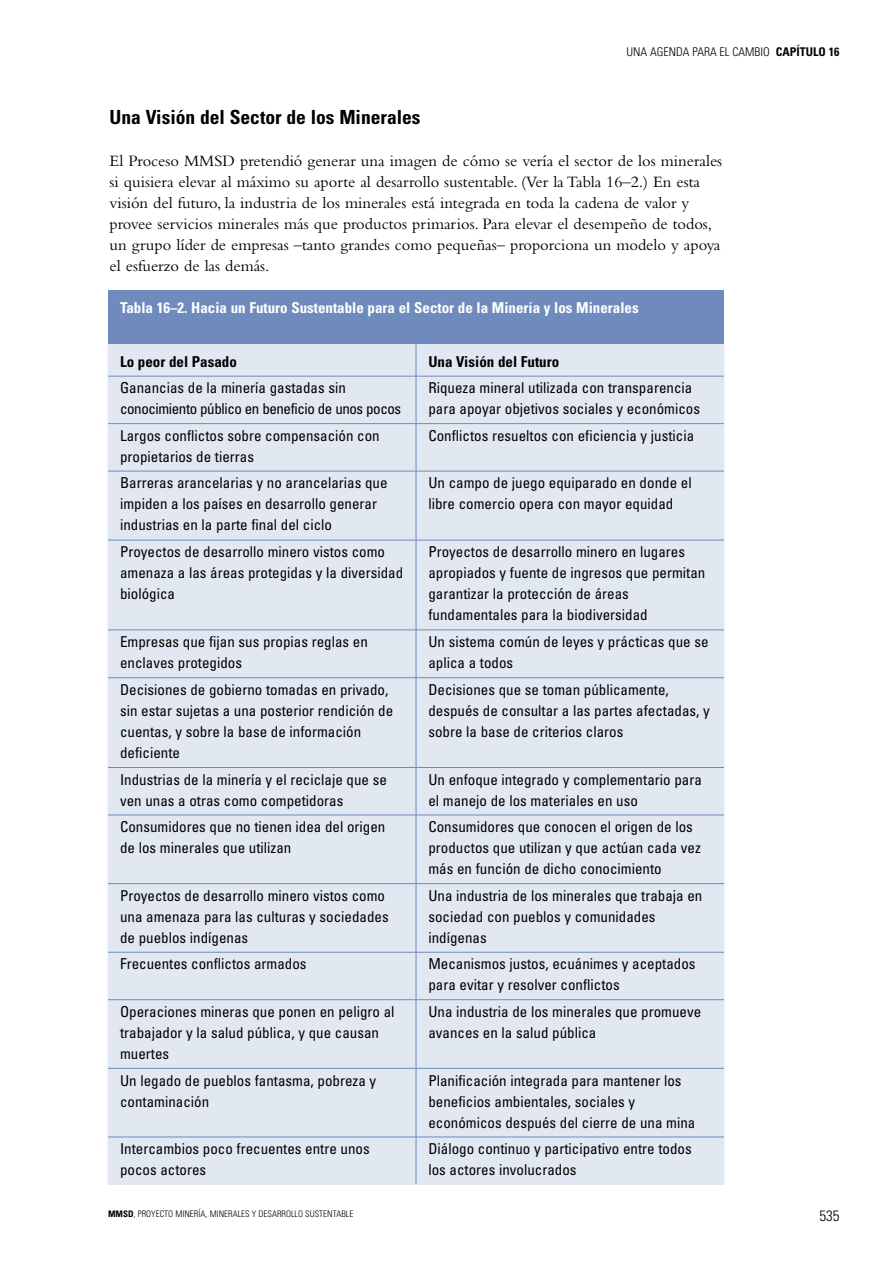
<style>
.page{position:relative;width:893px;height:1262px;background:#fff}
.page>*{position:absolute;margin:0;border:0;box-sizing:border-box;transform-origin:0 0}
.t1{font:700 condensed 19.5px "Univers";color:#000}
.t2{font:16.5px/21px "Bembo";color:#000}
.t3{font:condensed 15px/21px "Univers";color:#000}
.t4{font:condensed 15px/21px "Univers";letter-spacing:-.025em;color:#000}
.t5{font:700 condensed 15px "Univers";color:#fff}
.t6{font:700 condensed 15px "Univers";color:#000}
.t7{font:300 condensed 15px "Univers";color:#000}
.t8{font:300 condensed 12px "Univers";color:#000}
.t9{font:300 condensed 9px "Univers";color:#000}
.s1{font-weight:700}
</style>
<div class="page">
<div style="left:108px;top:344px;width:308px;height:32px;background:#e2e8f2"></div>
<div style="left:416px;top:344px;width:308px;height:32px;background:#e2e8f2"></div>
<div style="left:108px;top:376px;width:308px;height:47px;background:#e2e8f2"></div>
<div style="left:416px;top:376px;width:308px;height:47px;background:#e2e8f2"></div>
<div style="left:108px;top:423px;width:308px;height:48px;background:#e2e8f2"></div>
<div style="left:416px;top:423px;width:308px;height:48px;background:#e2e8f2"></div>
<div style="left:108px;top:471px;width:308px;height:69px;background:#e2e8f2"></div>
<div style="left:416px;top:471px;width:308px;height:69px;background:#e2e8f2"></div>
<div style="left:108px;top:540px;width:308px;height:90px;background:#e2e8f2"></div>
<div style="left:416px;top:540px;width:308px;height:90px;background:#e2e8f2"></div>
<div style="left:108px;top:630px;width:308px;height:47px;background:#e2e8f2"></div>
<div style="left:416px;top:630px;width:308px;height:47px;background:#e2e8f2"></div>
<div style="left:108px;top:677px;width:308px;height:90px;background:#e2e8f2"></div>
<div style="left:416px;top:677px;width:308px;height:90px;background:#e2e8f2"></div>
<div style="left:108px;top:767px;width:308px;height:48px;background:#e2e8f2"></div>
<div style="left:416px;top:767px;width:308px;height:48px;background:#e2e8f2"></div>
<div style="left:108px;top:815px;width:308px;height:68px;background:#e2e8f2"></div>
<div style="left:416px;top:815px;width:308px;height:68px;background:#e2e8f2"></div>
<div style="left:108px;top:883px;width:308px;height:69px;background:#e2e8f2"></div>
<div style="left:416px;top:883px;width:308px;height:69px;background:#e2e8f2"></div>
<div style="left:108px;top:952px;width:308px;height:47px;background:#e2e8f2"></div>
<div style="left:416px;top:952px;width:308px;height:47px;background:#e2e8f2"></div>
<div style="left:108px;top:999px;width:308px;height:69px;background:#e2e8f2"></div>
<div style="left:416px;top:999px;width:308px;height:69px;background:#e2e8f2"></div>
<div style="left:108px;top:1068px;width:308px;height:69px;background:#e2e8f2"></div>
<div style="left:416px;top:1068px;width:308px;height:69px;background:#e2e8f2"></div>
<div style="left:108px;top:1137px;width:308px;height:47px;background:#e2e8f2"></div>
<div style="left:416px;top:1137px;width:308px;height:47px;background:#e2e8f2"></div>
<hr style="left:415px;top:344px;width:1px;height:840px;background:#6f8bbd">
<hr style="left:108px;top:376px;width:616px;height:1px;background:#6f8bbd">
<hr style="left:108px;top:423px;width:616px;height:1px;background:#6f8bbd">
<hr style="left:108px;top:471px;width:616px;height:1px;background:#6f8bbd">
<hr style="left:108px;top:540px;width:616px;height:1px;background:#6f8bbd">
<hr style="left:108px;top:629px;width:616px;height:1px;background:#6f8bbd">
<hr style="left:108px;top:677px;width:616px;height:1px;background:#6f8bbd">
<hr style="left:108px;top:767px;width:616px;height:1px;background:#6f8bbd">
<hr style="left:108px;top:814px;width:616px;height:1px;background:#6f8bbd">
<hr style="left:108px;top:883px;width:616px;height:1px;background:#6f8bbd">
<hr style="left:108px;top:951px;width:616px;height:1px;background:#6f8bbd">
<hr style="left:108px;top:999px;width:616px;height:1px;background:#6f8bbd">
<hr style="left:108px;top:1068px;width:616px;height:1px;background:#6f8bbd">
<hr style="left:108px;top:1136px;width:616px;height:1px;background:#6f8bbd">
<hr style="left:108px;top:1183px;width:616px;height:1px;background:#e2e8f2">
<div style="left:108px;top:290px;width:616px;height:54px;background:#6f8bbd"></div>
<p class="t8" style="left:626px;top:47px;width:214px">UNA AGENDA PARA EL CAMBIO <span class="s1">CAPÍTULO 16</span></p>
<h1 class="t1" style="left:110px;top:109px;width:312px">Una Visión del Sector de los Minerales</h1>
<p class="t2" style="left:110px;top:151px;width:614px">El Proceso MMSD pretendió generar una imagen de cómo se vería el sector de los minerales si quisiera elevar al máximo su aporte al desarrollo sustentable. (Ver la Tabla 16–2.) En esta visión del futuro, la industria de los minerales está integrada en toda la cadena de valor y provee servicios minerales más que productos primarios. Para elevar el desempeño de todos, un grupo líder de empresas –tanto grandes como pequeñas– proporciona un modelo y apoya el esfuerzo de las demás.</p>
<p class="t5" style="left:120px;top:302px;width:520px">Tabla 16–2. Hacia un Futuro Sustentable para el Sector de la Minería y los Minerales</p>
<p class="t6" style="left:120px;top:356px;width:118px">Lo peor del Pasado</p>
<p class="t6" style="left:428px;top:356px;width:132px">Una Visión del Futuro</p>
<p class="t4" style="left:120px;top:379px;width:283px">Ganancias de la minería gastadas sin conocimiento público en beneficio de unos pocos</p>
<p class="t3" style="left:428px;top:379px;width:273px">Riqueza mineral utilizada con transparencia para apoyar objetivos sociales y económicos</p>
<p class="t3" style="left:120px;top:426px;width:261px">Largos conflictos sobre compensación con propietarios de tierras</p>
<p class="t3" style="left:428px;top:426px;width:267px">Conflictos resueltos con eficiencia y justicia</p>
<p class="t3" style="left:120px;top:474px;width:269px">Barreras arancelarias y no arancelarias que impiden a los países en desarrollo generar industrias en la parte final del ciclo</p>
<p class="t3" style="left:428px;top:474px;width:265px">Un campo de juego equiparado en donde el libre comercio opera con mayor equidad</p>
<p class="t3" style="left:120px;top:543px;width:285px">Proyectos de desarrollo minero vistos como amenaza a las áreas protegidas y la diversidad biológica</p>
<p class="t3" style="left:428px;top:543px;width:278px">Proyectos de desarrollo minero en lugares apropiados y fuente de ingresos que permitan garantizar la protección de áreas fundamentales para la biodiversidad</p>
<p class="t3" style="left:120px;top:632px;width:249px">Empresas que fijan sus propias reglas en enclaves protegidos</p>
<p class="t3" style="left:428px;top:632px;width:282px">Un sistema común de leyes y prácticas que se aplica a todos</p>
<p class="t3" style="left:120px;top:680px;width:275px">Decisiones de gobierno tomadas en privado, sin estar sujetas a una posterior rendición de cuentas, y sobre la base de información deficiente</p>
<p class="t3" style="left:428px;top:680px;width:283px">Decisiones que se toman públicamente, después de consultar a las partes afectadas, y sobre la base de criterios claros</p>
<p class="t3" style="left:120px;top:770px;width:268px">Industrias de la minería y el reciclaje que se ven unas a otras como competidoras</p>
<p class="t3" style="left:428px;top:770px;width:275px">Un enfoque integrado y complementario para el manejo de los materiales en uso</p>
<p class="t3" style="left:120px;top:817px;width:267px">Consumidores que no tienen idea del origen de los minerales que utilizan</p>
<p class="t3" style="left:428px;top:817px;width:274px">Consumidores que conocen el origen de los productos que utilizan y que actúan cada vez más en función de dicho conocimiento</p>
<p class="t3" style="left:120px;top:886px;width:270px">Proyectos de desarrollo minero vistos como una amenaza para las culturas y sociedades de pueblos indígenas</p>
<p class="t3" style="left:428px;top:886px;width:275px">Una industria de los minerales que trabaja en sociedad con pueblos y comunidades indígenas</p>
<p class="t3" style="left:120px;top:955px;width:188px">Frecuentes conflictos armados</p>
<p class="t3" style="left:428px;top:955px;width:269px">Mecanismos justos, ecuánimes y aceptados para evitar y resolver conflictos</p>
<p class="t3" style="left:120px;top:1002px;width:276px">Operaciones mineras que ponen en peligro al trabajador y la salud pública, y que causan muertes</p>
<p class="t3" style="left:428px;top:1002px;width:274px">Una industria de los minerales que promueve avances en la salud pública</p>
<p class="t3" style="left:120px;top:1071px;width:258px">Un legado de pueblos fantasma, pobreza y contaminación</p>
<p class="t3" style="left:428px;top:1071px;width:268px">Planificación integrada para mantener los beneficios ambientales, sociales y económicos después del cierre de una mina</p>
<p class="t3" style="left:120px;top:1139px;width:251px">Intercambios poco frecuentes entre unos pocos actores</p>
<p class="t3" style="left:428px;top:1139px;width:265px">Diálogo continuo y participativo entre todos los actores involucrados</p>
<p class="t9" style="left:108px;top:1210px;width:247px"><span class="s1">MMSD</span>, PROYECTO MINERÍA, MINERALES Y DESARROLLO SUSTENTABLE</p>
<p class="t7" style="left:819px;top:1210px;width:21px">535</p>
</div>
